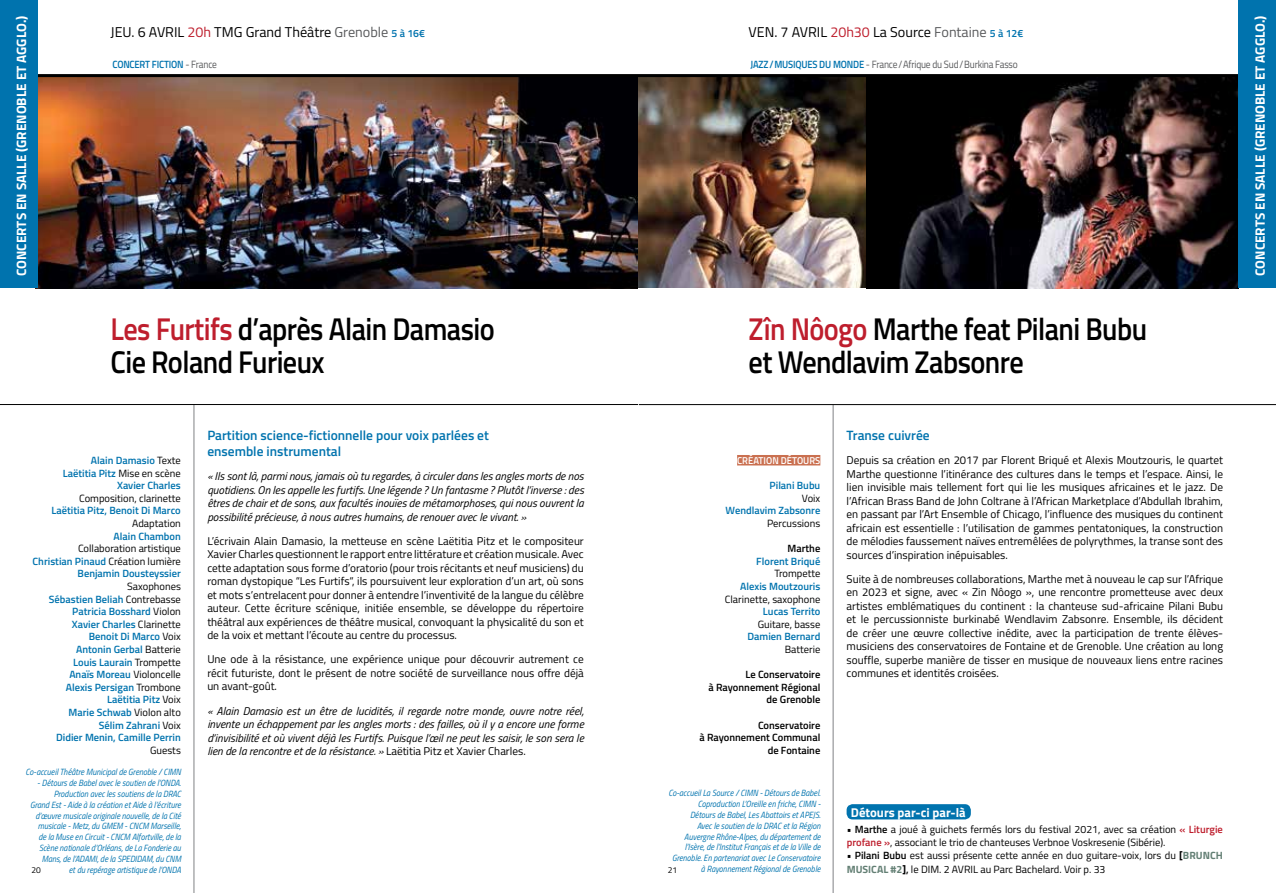
<style>
.page{position:relative;width:1276px;height:893px;background:#fff}
.page>*{position:absolute;margin:0;border:0;box-sizing:border-box;transform-origin:0 0}
.t1{font:600 31.5px/33px "Titillium Web";letter-spacing:-.02em;color:#000;scale:.9 1}
.t2{font:14.25px "Titillium Web";color:#000}
.t3{font:600 13.5px/16.2px "Titillium Web";color:#0073ae}
.t4{font:700 13.5px "Titillium Web";color:#fff}
.t5{font:700 12.75px "Titillium Web";color:#fff}
.t6{font:11.25px/13.5px "Titillium Web";color:#000;text-align:justify}
.t7{font:italic 11.25px/13.5px "Titillium Web";color:#000;text-align:justify}
.t8{font:600 10.5px/12.6px "Titillium Web";color:#0073ae;text-align:right}
.t9{font:10.5px/12.6px "Titillium Web";color:#000}
.t10{font:600 10.5px/12.6px "Titillium Web";color:#000;text-align:right}
.t11{font:10.5px "Titillium Web";letter-spacing:-.02em;color:#58595b;scale:.9 1}
.t12{font:600 10.5px "Titillium Web";letter-spacing:-.02em;color:#0073ae;scale:.9 1}
.t13{font:600 10.05px "Titillium Web";color:#fff;scale:.95 1}
.t14{font:italic 9px/10.8px "Titillium Web";color:#0073ae;text-align:right;scale:.9 1}
.t15{font:8.4px "Titillium Web";color:#000}
.s1{color:#be1e2d}
.s2{color:#58595b}
.s3{font-weight:600;font-size:10.5px;color:#0073ae}
.s4{font-weight:600;color:#0073ae}
.s5{font-weight:400;color:#58595b}
.s6{font-weight:400;color:#000}
.s7{font-style:normal}
.s8{font-weight:600}
.s9{font-weight:600;color:#be1e2d}
.s10{font-weight:700}
.s11{font-weight:700;color:#637f74}
</style>
<div class="page">
<img style="left:37px;top:77px;width:1201px;height:211px">
<div style="left:737px;top:455px;width:83px;height:10px;background:#ca7050"></div>
<hr style="left:833px;top:405px;width:1px;height:488px;background:#808285">
<hr style="left:0;top:74px;width:1276px;height:3px;background:#000">
<hr style="left:194px;top:404px;width:1px;height:489px;background:#808285">
<div style="left:1238px;top:0;width:38px;height:288px;background:#0073ae"></div>
<div style="left:0;top:0;width:37px;height:288px;background:#0073ae"></div>
<hr style="left:639px;top:404px;width:637px;height:1px;background:#000">
<hr style="left:0;top:404px;width:638px;height:1px;background:#000">
<div style="left:846px;top:804px;width:125px;height:15px;background:#0073ae;border-radius:6px"></div>
<p class="t4" style="left:11px;top:276px;width:262px;rotate:-90deg">CONCERTS EN SALLE (GRENOBLE ET AGGLO.)</p>
<p class="t4" style="left:1250px;top:276px;width:262px;rotate:-90deg">CONCERTS EN SALLE (GRENOBLE ET AGGLO.)</p>
<p class="t2" style="left:111px;top:22px;width:316px">JEU. 6 AVRIL <span class="s1">20h</span> TMG Grand Théâtre <span class="s2">Grenoble</span> <span class="s3">5 à 16€</span></p>
<p class="t2" style="left:748px;top:22px;width:276px">VEN. 7 AVRIL <span class="s1">20h30</span> La Source <span class="s2">Fontaine</span> <span class="s3">5 à 12€</span></p>
<p class="t11" style="left:750px;top:56px;width:298px"><span class="s4">JAZZ/MUSIQUES DU MONDE</span> - France/Afrique du Sud/Burkina Fasso</p>
<p class="t12" style="left:112px;top:56px;width:118px">CONCERT FICTION <span class="s5">- France</span></p>
<h1 class="t1" style="left:111px;top:311px;width:428px"><span class="s1">Les Furtifs</span> d’après Alain Damasio<br>Cie Roland Furieux</h1>
<p class="t8" style="left:63px;top:453px;width:119px">Alain Damasio <span class="s6">Texte<br></span>Laëtitia Pitz <span class="s6">Mise en scène<br></span>Xavier Charles</p>
<p class="t9" style="left:79px;top:491px;width:103px">Composition, clarinette</p>
<p class="t8" style="left:51px;top:504px;width:131px">Laëtitia Pitz, Benoit Di Marco</p>
<p class="t9" style="left:132px;top:516px;width:50px">Adaptation</p>
<p class="t8" style="left:113px;top:529px;width:69px">Alain Chambon</p>
<p class="t9" style="left:33px;top:542px;width:150px;text-align:right">Collaboration artistique<br><span class="s4">Christian Pinaud</span> Création lumière<br><span class="s4">Benjamin Dousteyssier</span></p>
<p class="t8" style="left:49px;top:579px;width:134px"><span class="s6">Saxophones<br></span>Sébastien Beliah <span class="s6">Contrebasse<br></span>Patricia Bosshard <span class="s6">Violon<br></span>Xavier Charles <span class="s6">Clarinette<br></span>Benoit Di Marco <span class="s6">Voix<br></span>Antonin Gerbal <span class="s6">Batterie<br></span>Louis Laurain <span class="s6">Trompette<br></span>Anaïs Moreau <span class="s6">Violoncelle<br></span>Alexis Persigan <span class="s6">Trombone<br></span>Laëtitia Pitz <span class="s6">Voix<br></span>Marie Schwab <span class="s6">Violon alto<br></span>Sélim Zahrani <span class="s6">Voix<br></span>Didier Menin, Camille Perrin</p>
<p class="t9" style="left:150px;top:743px;width:32px">Guests</p>
<p class="t14" style="left:26px;top:766px;width:174px">Co-accueil Théâtre Municipal de Grenoble / CIMN</p>
<p class="t14" style="left:30px;top:777px;width:169px">- Détours de Babel avec le soutien de l’ONDA.<br>Production avec les soutiens de la DRAC<br>Grand Est - Aide à la création et Aide à l’écriture d’œuvre musicale originale nouvelle, de la Cité musicale - Metz, du GMEM - CNCM Marseille, de la Muse en Circuit - CNCM Alfortville, de la Scène nationale d’Orléans, de La Fonderie au Mans, de l’ADAMI, de la SPEDIDAM, du CNM<br>et du repérage artistique de l’ONDA</p>
<p class="t15" style="left:32px;top:863px;width:11px">20</p>
<p class="t3" style="left:207px;top:426px;width:283px">Partition science-fictionnelle pour voix parlées et ensemble instrumental</p>
<p class="t7" style="left:207px;top:469px;width:378px">« Ils sont là, parmi nous, jamais où tu regardes, à circuler dans les angles morts de nos quotidiens. On les appelle les furtifs. Une légende ? Un fantasme ? Plutôt l’inverse : des êtres de chair et de sons, aux facultés inouïes de métamorphoses, qui nous ouvrent la possibilité précieuse, à nous autres humains, de renouer avec le vivant. »</p>
<p class="t6" style="left:207px;top:534px;width:378px">L’écrivain Alain Damasio, la metteuse en scène Laëtitia Pitz et le compositeur Xavier Charles questionnent le rapport entre littérature et création musicale. Avec cette adaptation sous forme d’oratorio (pour trois récitants et neuf musiciens) du roman dystopique “Les Furtifs“, ils poursuivent leur exploration d’un art, où sons et mots s’entrelacent pour donner à entendre l’inventivité de la langue du célèbre auteur. Cette écriture scénique, initiée ensemble, se développe du répertoire théâtral aux expériences de théâtre musical, convoquant la physicalité du son et de la voix et mettant l’écoute au centre du processus.</p>
<p class="t6" style="left:207px;top:652px;width:378px">Une ode à la résistance, une expérience unique pour découvrir autrement ce récit futuriste, dont le présent de notre société de surveillance nous offre déjà un avant-goût.</p>
<p class="t7" style="left:207px;top:703px;width:378px">« Alain Damasio est un être de lucidités, il regarde notre monde, ouvre notre réel, invente un échappement par les angles morts : des failles, où il y a encore une forme d’invisibilité et où vivent déjà les Furtifs. Puisque l’œil ne peut les saisir, le son sera le lien de la rencontre et de la résistance. » <span class="s7">Laëtitia Pitz et Xavier Charles.</span></p>
<h1 class="t1" style="left:748px;top:311px;width:444px"><span class="s1">Zîn Nôogo</span> Marthe feat Pilani Bubu et Wendlavim Zabsonre</h1>
<p class="t13" style="left:737px;top:453px;width:89px">CRÉATION DÉTOURS</p>
<p class="t8" style="left:769px;top:479px;width:52px">Pilani Bubu</p>
<p class="t9" style="left:802px;top:491px;width:20px">Voix</p>
<p class="t8" style="left:725px;top:504px;width:96px">Wendlavim Zabsonre</p>
<p class="t9" style="left:767px;top:516px;width:55px">Percussions</p>
<p class="t10" style="left:787px;top:542px;width:34px">Marthe</p>
<p class="t8" style="left:756px;top:554px;width:66px">Florent Briqué</p>
<p class="t9" style="left:774px;top:567px;width:47px">Trompette</p>
<p class="t8" style="left:740px;top:579px;width:82px">Alexis Moutzouris</p>
<p class="t9" style="left:725px;top:592px;width:97px">Clarinette, saxophone</p>
<p class="t8" style="left:763px;top:605px;width:59px">Lucas Territo</p>
<p class="t9" style="left:757px;top:617px;width:64px">Guitare, basse</p>
<p class="t8" style="left:747px;top:630px;width:74px">Damien Bernard</p>
<p class="t9" style="left:784px;top:642px;width:37px">Batterie</p>
<p class="t10" style="left:708px;top:668px;width:113px">Le Conservatoire<br>à Rayonnement Régional de Grenoble</p>
<p class="t10" style="left:699px;top:718px;width:122px">Conservatoire<br>à Rayonnement Communal de Fontaine</p>
<p class="t14" style="left:668px;top:787px;width:170px">Co-accueil La Source / CIMN - Détours de Babel.<br>Coproduction L’Oreille en friche, CIMN -<br>Détours de Babel, Les Abattoirs et APEJS.<br>Avec le soutien de la DRAC et la Région Auvergne Rhône-Alpes, du département de l’Isère, de l’Institut Français et de la Ville de Grenoble. En partenariat avec Le Conservatoire à Rayonnement Régional de Grenoble</p>
<p class="t15" style="left:668px;top:863px;width:11px">21</p>
<p class="t3" style="left:846px;top:426px;width:85px">Transe cuivrée</p>
<p class="t6" style="left:846px;top:453px;width:378px">Depuis sa création en 2017 par Florent Briqué et Alexis Moutzouris, le quartet Marthe questionne l’itinérance des cultures dans le temps et l’espace. Ainsi, le lien invisible mais tellement fort qui lie les musiques africaines et le jazz. De l’African Brass Band de John Coltrane à l’African Marketplace d’Abdullah Ibrahim, en passant par l’Art Ensemble of Chicago, l’influence des musiques du continent africain est essentielle : l’utilisation de gammes pentatoniques, la construction de mélodies faussement naïves entremêlées de polyrythmes, la transe sont des sources d’inspiration inépuisables.</p>
<p class="t6" style="left:846px;top:571px;width:378px">Suite à de nombreuses collaborations, Marthe met à nouveau le cap sur l’Afrique en 2023 et signe, avec « Zin Nôogo », une rencontre prometteuse avec deux artistes emblématiques du continent : la chanteuse sud-africaine Pilani Bubu et le percussionniste burkinabé Wendlavim Zabsonre. Ensemble, ils décident de créer une œuvre collective inédite, avec la participation de trente élèves&shy;musiciens des conservatoires de Fontaine et de Grenoble. Une création au long souffle, superbe manière de tisser en musique de nouveaux liens entre racines communes et identités croisées.</p>
<p class="t5" style="left:851px;top:802px;width:116px">Détours par-ci par-là</p>
<p class="t9" style="left:846px;top:822px;width:378px"><span class="s8">• Marthe</span> a joué à guichets fermés lors du festival 2021, avec sa création <span class="s9">« Liturgie profane »</span>, associant le trio de chanteuses Verbnoe Voskresenie (Sibérie).</p>
<p class="t9" style="left:846px;top:848px;width:378px;line-height:13.5px"><span class="s8">• Pilani Bubu</span> est aussi présente cette année en duo guitare-voix, lors du <span class="s10">[</span><span class="s11">BRUNCH<br>MUSICAL #2</span><span class="s10">]</span><span class="s8">,</span> le DIM. 2 AVRIL au Parc Bachelard. Voir p. 33</p>
</div>
